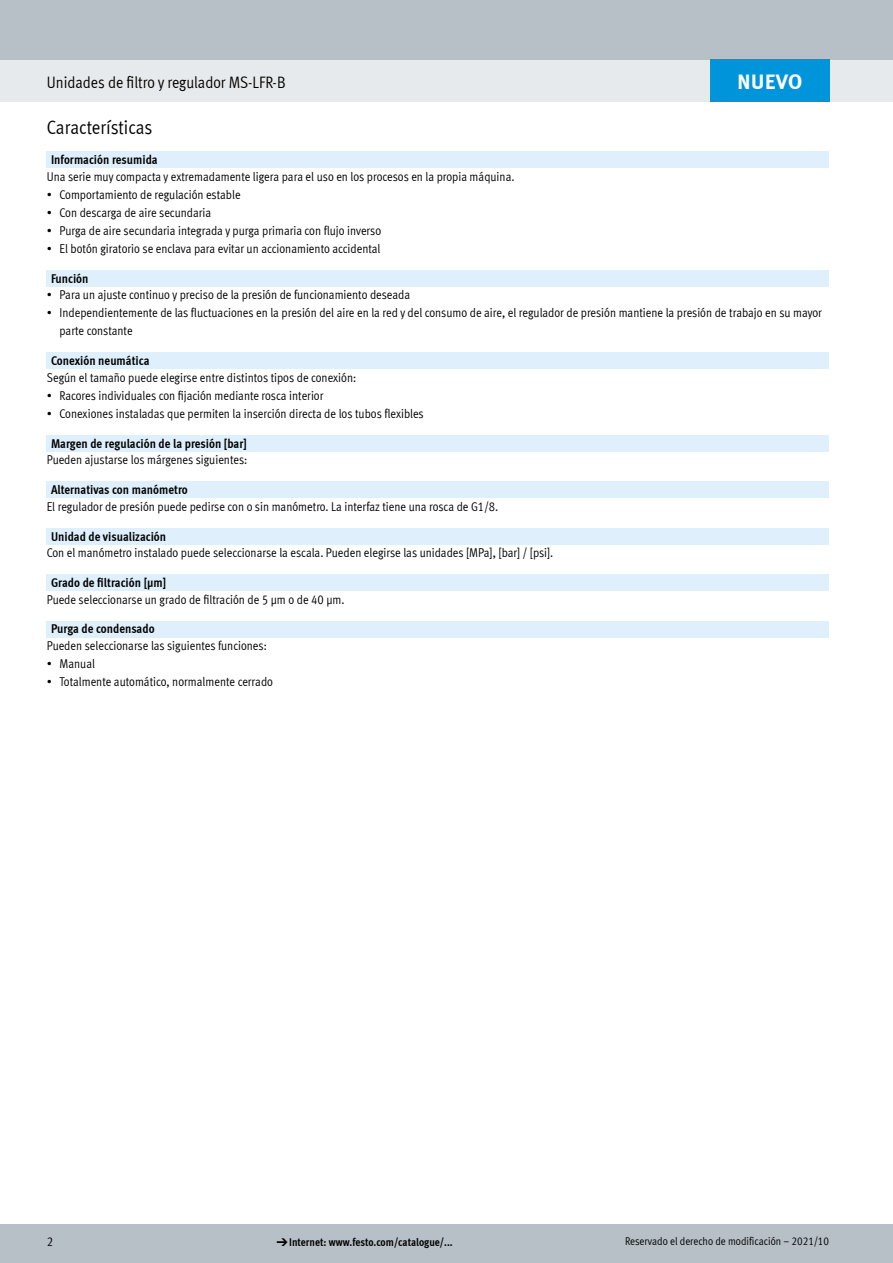
<style>
.page{position:relative;width:893px;height:1263px;background:#fff}
.page>*{position:absolute;margin:0;border:0;box-sizing:border-box;transform-origin:0 0}
.t1{font:700 21px "Meta Plus LF";color:#fff}
.FES_title_section{font:19.5px "Meta Cond LF";color:#000}
.FES_title_family{font:16.5px "Meta Cond LF";color:#000}
.FES_regular{font:12.75px/18px "Meta Cond LF";color:#000}
.FES_head_1_text{font:700 12.75px "Meta Cond LF";color:#000}
.t2{font:11.25px "Meta Cond LF";color:#000}
.t3{font:700 11.25px "Meta Cond LF";color:#000}
.s1{font-family:"Meto Pict 182";font-weight:400}
</style>
<div class="page">
<div style="left:0;top:1225px;width:893px;height:38px;background:#b6c0c6"></div>
<div style="left:0;top:60px;width:893px;height:42px;background:#e7eaec"></div>
<div style="left:0;top:0;width:893px;height:60px;background:#b6c0c6"></div>
<div style="left:47px;top:151px;width:782px;height:17px;background:#dff0fc"></div>
<div style="left:47px;top:270px;width:782px;height:17px;background:#dff0fc"></div>
<div style="left:47px;top:352px;width:782px;height:17px;background:#dff0fc"></div>
<div style="left:47px;top:435px;width:782px;height:17px;background:#dff0fc"></div>
<div style="left:47px;top:481px;width:782px;height:17px;background:#dff0fc"></div>
<div style="left:47px;top:528px;width:782px;height:17px;background:#dff0fc"></div>
<div style="left:47px;top:574px;width:782px;height:17px;background:#dff0fc"></div>
<div style="left:47px;top:621px;width:782px;height:17px;background:#dff0fc"></div>
<div style="left:710px;top:60px;width:119px;height:42px;background:#0095db"></div>
<p class="t1" style="left:737px;top:68px;width:67px">NUEVO</p>
<p class="FES_title_family" style="left:47px;top:72px;width:240px">Unidades de filtro y regulador MS-LFR-B</p>
<p class="FES_title_section" style="left:47px;top:116px;width:107px">Características</p>
<p class="FES_head_1_text" style="left:51px;top:151px;width:108px">Información resumida</p>
<p class="FES_regular" style="left:47px;top:167px;width:469px">Una serie muy compacta y extremadamente ligera para el uso en los procesos en la propia máquina.</p>
<p class="FES_regular" style="left:47px;top:185px;width:195px">• Comportamiento de regulación estable</p>
<p class="FES_regular" style="left:47px;top:203px;width:166px">• Con descarga de aire secundaria</p>
<p class="FES_regular" style="left:47px;top:221px;width:336px">• Purga de aire secundaria integrada y purga primaria con flujo inverso</p>
<p class="FES_regular" style="left:47px;top:239px;width:335px">• El botón giratorio se enclava para evitar un accionamiento accidental</p>
<p class="FES_head_1_text" style="left:51px;top:270px;width:39px">Función</p>
<p class="FES_regular" style="left:47px;top:286px;width:365px">• Para un ajuste continuo y preciso de la presión de funcionamiento deseada</p>
<p class="FES_regular" style="left:60px;top:304px;width:764px;text-indent:-13px">• Independientemente de las fluctuaciones en la presión del aire en la red y del consumo de aire, el regulador de presión mantiene la presión de trabajo en su mayor parte constante</p>
<p class="FES_head_1_text" style="left:51px;top:352px;width:100px">Conexión neumática</p>
<p class="FES_regular" style="left:47px;top:368px;width:311px">Según el tamaño puede elegirse entre distintos tipos de conexión:</p>
<p class="FES_regular" style="left:47px;top:386px;width:278px">• Racores individuales con fijación mediante rosca interior</p>
<p class="FES_regular" style="left:47px;top:404px;width:379px">• Conexiones instaladas que permiten la inserción directa de los tubos flexibles</p>
<p class="FES_head_1_text" style="left:51px;top:435px;width:197px">Margen de regulación de la presión [bar]</p>
<p class="FES_regular" style="left:47px;top:450px;width:202px">Pueden ajustarse los márgenes siguientes:</p>
<p class="FES_head_1_text" style="left:51px;top:481px;width:138px">Alternativas con manómetro</p>
<p class="FES_regular" style="left:47px;top:497px;width:453px">El regulador de presión puede pedirse con o sin manómetro. La interfaz tiene una rosca de G1/8.</p>
<p class="FES_head_1_text" style="left:51px;top:528px;width:117px">Unidad de visualización</p>
<p class="FES_regular" style="left:47px;top:543px;width:508px">Con el manómetro instalado puede seleccionarse la escala. Pueden elegirse las unidades [MPa], [bar] / [psi].</p>
<p class="FES_head_1_text" style="left:51px;top:574px;width:117px">Grado de filtración [μm]</p>
<p class="FES_regular" style="left:47px;top:590px;width:299px">Puede seleccionarse un grado de filtración de 5 µm o de 40 µm.</p>
<p class="FES_head_1_text" style="left:51px;top:621px;width:105px">Purga de condensado</p>
<p class="FES_regular" style="left:47px;top:636px;width:221px">Pueden seleccionarse las siguientes funciones:</p>
<p class="FES_regular" style="left:47px;top:654px;width:50px">• Manual</p>
<p class="FES_regular" style="left:47px;top:672px;width:228px">• Totalmente automático, normalmente cerrado</p>
<p class="FES_regular" style="left:47px;top:1232px;width:8px">2</p>
<p class="t3" style="left:276px;top:1235px;width:178px"><span class="s1">d</span>Internet: www.festo.com/catalogue/...</p>
<p class="t2" style="left:625px;top:1234px;width:206px">Reservado el derecho de modificación – 2021/10</p>
</div>
